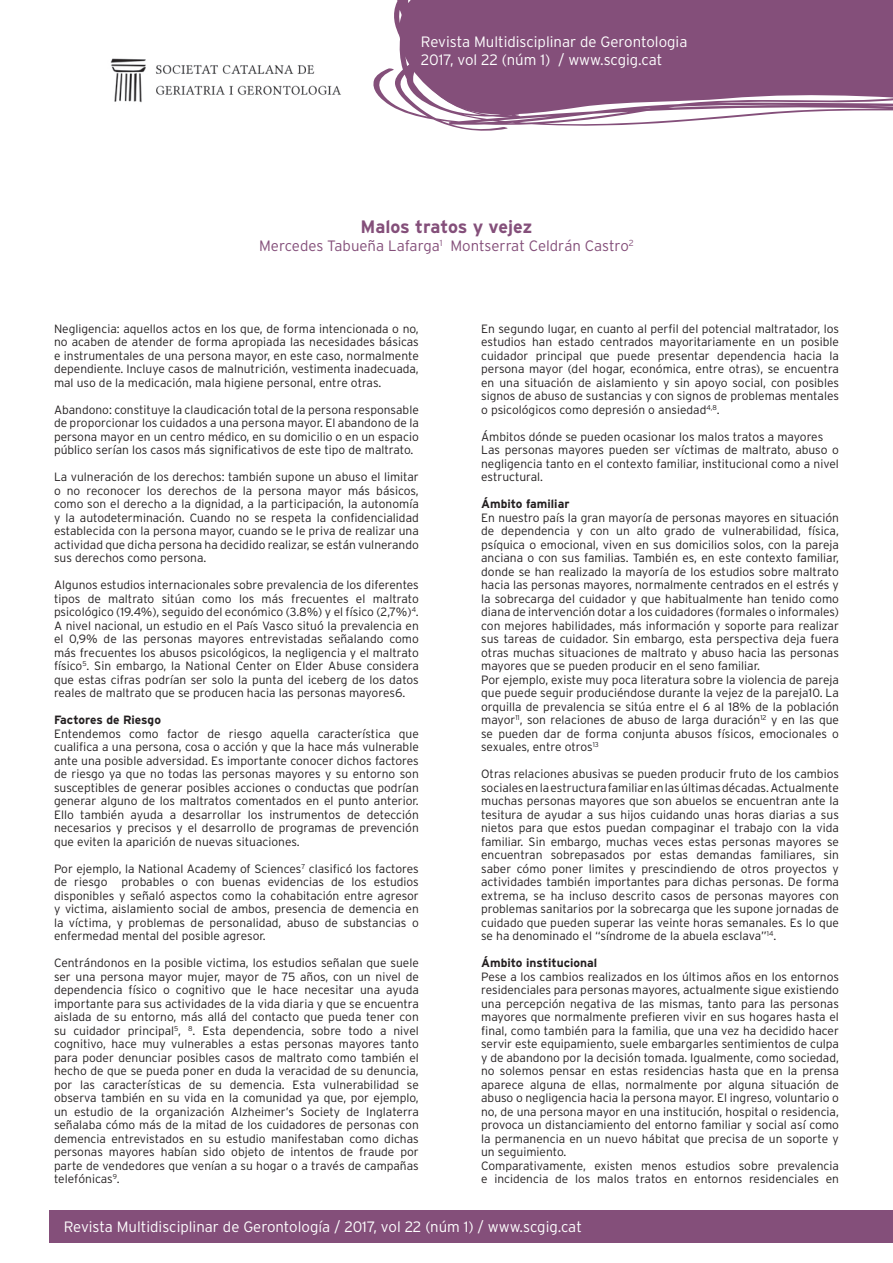
<style>
.page{position:relative;width:893px;height:1263px;background:#fff}
.page>*{position:absolute;margin:0;border:0;box-sizing:border-box;transform-origin:0 0}
.t1{font:700 18px "Interstate";color:#844f7a}
.t2{font:300 15px/18px "Interstate";color:#fff}
.t3{font:300 15px "Interstate";color:#844f7a}
.t4{font:300 12px/13.5px "Interstate";color:#231f20;text-align:justify}
.t5{font:700 12px "Interstate";color:#231f20}
</style>
<div class="page">
<div style="left:50px;top:1210px;width:843px;height:32px;background:#844f7a"></div>
<svg style="left:373px;top:0;width:520px;height:131px;fill:#844f7a"></svg>
<img style="left:110px;top:58px;width:231px;height:45px">
<p class="t2" style="left:421px;top:32px;width:268px">Revista Multidisciplinar de Gerontologia<br>2017, vol 22 (núm 1) / www.scgig.cat</p>
<h1 class="t1" style="left:360px;top:217px;width:174px">Malos tratos y vejez</h1>
<p class="t3" style="left:259px;top:238px;width:376px">Mercedes Tabueña Lafarga<sup>1</sup> Montserrat Celdrán Castro<sup>2</sup></p>
<p class="t4" style="left:54px;top:322px;width:366px">Negligencia: aquellos actos en los que, de forma intencionada o no, no acaben de atender de forma apropiada las necesidades básicas e instrumentales de una persona mayor, en este caso, normalmente dependiente. Incluye casos de malnutrición, vestimenta inadecuada, mal uso de la medicación, mala higiene personal, entre otras.</p>
<p class="t4" style="left:54px;top:403px;width:366px">Abandono: constituye la claudicación total de la persona responsable de proporcionar los cuidados a una persona mayor. El abandono de la persona mayor en un centro médico, en su domicilio o en un espacio público serían los casos más significativos de este tipo de maltrato.</p>
<p class="t4" style="left:54px;top:470px;width:366px">La vulneración de los derechos: también supone un abuso el limitar o no reconocer los derechos de la persona mayor más básicos, como son el derecho a la dignidad, a la participación, la autonomía y la autodeterminación. Cuando no se respeta la confidencialidad establecida con la persona mayor, cuando se le priva de realizar una actividad que dicha persona ha decidido realizar, se están vulnerando sus derechos como persona.</p>
<p class="t4" style="left:54px;top:578px;width:366px">Algunos estudios internacionales sobre prevalencia de los diferentes tipos de maltrato sitúan como los más frecuentes el maltrato psicológico (19.4%), seguido del económico (3.8%) y el físico (2,7%)<sup>4</sup>.<br>A nivel nacional, un estudio en el País Vasco situó la prevalencia en el 0,9% de las personas mayores entrevistadas señalando como más frecuentes los abusos psicológicos, la negligencia y el maltrato físico<sup>5</sup>. Sin embargo, la National Center on Elder Abuse considera que estas cifras podrían ser solo la punta del iceberg de los datos reales de maltrato que se producen hacia las personas mayores6.</p>
<p class="t5" style="left:54px;top:713px;width:109px">Factores de Riesgo</p>
<p class="t4" style="left:54px;top:727px;width:366px">Entendemos como factor de riesgo aquella característica que cualifica a una persona, cosa o acción y que la hace más vulnerable ante una posible adversidad. Es importante conocer dichos factores de riesgo ya que no todas las personas mayores y su entorno son susceptibles de generar posibles acciones o conductas que podrían generar alguno de los maltratos comentados en el punto anterior.<br>Ello también ayuda a desarrollar los instrumentos de detección necesarios y precisos y el desarrollo de programas de prevención que eviten la aparición de nuevas situaciones.</p>
<p class="t4" style="left:54px;top:862px;width:366px">Por ejemplo, la National Academy of Sciences<sup>7</sup> clasificó los factores de riesgo probables o con buenas evidencias de los estudios disponibles y señaló aspectos como la cohabitación entre agresor y victima, aislamiento social de ambos, presencia de demencia en la víctima, y problemas de personalidad, abuso de substancias o enfermedad mental del posible agresor.</p>
<p class="t4" style="left:54px;top:956px;width:366px">Centrándonos en la posible victima, los estudios señalan que suele ser una persona mayor mujer, mayor de 75 años, con un nivel de dependencia físico o cognitivo que le hace necesitar una ayuda importante para sus actividades de la vida diaria y que se encuentra aislada de su entorno, más allá del contacto que pueda tener con su cuidador principal<sup>5</sup>, <sup>8</sup>. Esta dependencia, sobre todo a nivel cognitivo, hace muy vulnerables a estas personas mayores tanto para poder denunciar posibles casos de maltrato como también el hecho de que se pueda poner en duda la veracidad de su denuncia, por las características de su demencia. Esta vulnerabilidad se observa también en su vida en la comunidad ya que, por ejemplo, un estudio de la organización Alzheimer’s Society de Inglaterra señalaba cómo más de la mitad de los cuidadores de personas con demencia entrevistados en su estudio manifestaban como dichas personas mayores habían sido objeto de intentos de fraude por parte de vendedores que venían a su hogar o a través de campañas telefónicas<sup>9</sup>.</p>
<p class="t4" style="left:481px;top:322px;width:359px">En segundo lugar, en cuanto al perfil del potencial maltratador, los estudios han estado centrados mayoritariamente en un posible cuidador principal que puede presentar dependencia hacia la persona mayor (del hogar, económica, entre otras), se encuentra en una situación de aislamiento y sin apoyo social, con posibles signos de abuso de sustancias y con signos de problemas mentales o psicológicos como depresión o ansiedad<sup>4,8</sup>.</p>
<p class="t4" style="left:481px;top:430px;width:359px;text-align:left">Ámbitos dónde se pueden ocasionar los malos tratos a mayores Las personas mayores pueden ser víctimas de maltrato, abuso o negligencia tanto en el contexto familiar, institucional como a nivel estructural.</p>
<p class="t5" style="left:481px;top:497px;width:90px">Ámbito familiar</p>
<p class="t4" style="left:481px;top:511px;width:359px;text-align:left">En nuestro país la gran mayoría de personas mayores en situación de dependencia y con un alto grado de vulnerabilidad, física, psíquica o emocional, viven en sus domicilios solos, con la pareja anciana o con sus familias. También es, en este contexto familiar, donde se han realizado la mayoría de los estudios sobre maltrato hacia las personas mayores, normalmente centrados en el estrés y la sobrecarga del cuidador y que habitualmente han tenido como diana de intervención dotar a los cuidadores (formales o informales) con mejores habilidades, más información y soporte para realizar sus tareas de cuidador. Sin embargo, esta perspectiva deja fuera otras muchas situaciones de maltrato y abuso hacia las personas mayores que se pueden producir en el seno familiar.<br>Por ejemplo, existe muy poca literatura sobre la violencia de pareja que puede seguir produciéndose durante la vejez de la pareja10. La orquilla de prevalencia se sitúa entre el 6 al 18% de la población mayor<sup>11</sup>, son relaciones de abuso de larga duración<sup>12</sup> y en las que se pueden dar de forma conjunta abusos físicos, emocionales o sexuales, entre otros<sup>13</sup></p>
<p class="t4" style="left:481px;top:767px;width:359px">Otras relaciones abusivas se pueden producir fruto de los cambios sociales en la estructura familiar en las últimas décadas. Actualmente muchas personas mayores que son abuelos se encuentran ante la tesitura de ayudar a sus hijos cuidando unas horas diarias a sus nietos para que estos puedan compaginar el trabajo con la vida familiar. Sin embargo, muchas veces estas personas mayores se encuentran sobrepasados por estas demandas familiares, sin saber cómo poner limites y prescindiendo de otros proyectos y actividades también importantes para dichas personas. De forma extrema, se ha incluso descrito casos de personas mayores con problemas sanitarios por la sobrecarga que les supone jornadas de cuidado que pueden superar las veinte horas semanales. Es lo que se ha denominado el “síndrome de la abuela esclava”<sup>14</sup>.</p>
<p class="t5" style="left:481px;top:956px;width:118px">Ámbito institucional</p>
<p class="t4" style="left:481px;top:970px;width:359px;text-align:left">Pese a los cambios realizados en los últimos años en los entornos residenciales para personas mayores, actualmente sigue existiendo una percepción negativa de las mismas, tanto para las personas mayores que normalmente prefieren vivir en sus hogares hasta el final, como también para la familia, que una vez ha decidido hacer servir este equipamiento, suele embargarles sentimientos de culpa y de abandono por la decisión tomada. Igualmente, como sociedad, no solemos pensar en estas residencias hasta que en la prensa aparece alguna de ellas, normalmente por alguna situación de abuso o negligencia hacia la persona mayor. El ingreso, voluntario o no, de una persona mayor en una institución, hospital o residencia, provoca un distanciamiento del entorno familiar y social así como la permanencia en un nuevo hábitat que precisa de un soporte y un seguimiento.<br>Comparativamente, existen menos estudios sobre prevalencia e incidencia de los malos tratos en entornos residenciales en</p>
<p class="t2" style="left:64px;top:1217px;width:520px">Revista Multidisciplinar de Gerontología / 2017, vol 22 (núm 1) / www.scgig.cat</p>
</div>
